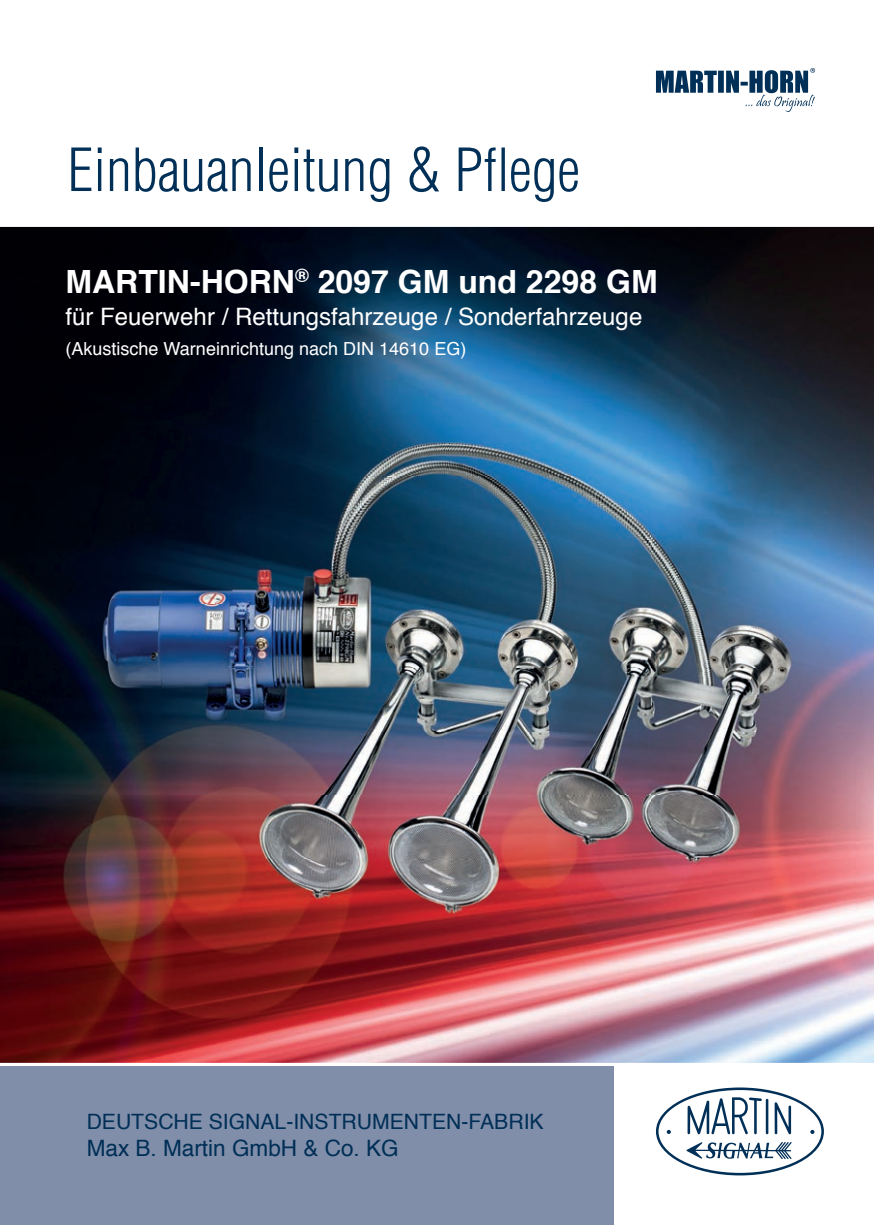
<style>
.page{position:relative;width:874px;height:1225px;background:#fff}
.page>*{position:absolute;margin:0;border:0;box-sizing:border-box;transform-origin:0 0}
.t1{font:300 condensed 58px "Helvetica";color:#002f57}
.t2{font:700 32px "Helvetica";color:#fff}
.t3{font:24px "Helvetica";color:#fff}
.t4{font:22.6px "Helvetica";color:#002f57}
.t5{font:21.2px "Helvetica";color:#002f57}
.t6{font:18px "Helvetica";color:#fff}
</style>
<div class="page">
<div style="left:0;top:1066px;width:612px;height:159px;background:#818ea9"></div>
<img style="left:0;top:227px;width:873px;height:836px">
<img style="left:38px;top:413px;width:817px;height:510px">
<svg style="left:656px;top:1087px;width:167px;height:88px"></svg>
<svg style="left:656px;top:68px;width:158px;height:44px"></svg>
<h1 class="t1" style="left:67px;top:134px;width:514px">Einbauanleitung &amp; Pflege</h1>
<h2 class="t2" style="left:65px;top:255px;width:593px">MARTIN-HORN<sup>®</sup> 2097 GM und 2298 GM</h2>
<p class="t3" style="left:65px;top:297px;width:578px">für Feuerwehr / Rettungsfahrzeuge / Sonderfahrzeuge</p>
<p class="t6" style="left:65px;top:334px;width:402px">(Akustische Warneinrichtung nach DIN 14610 EG)</p>
<p class="t5" style="left:87px;top:1104px;width:458px">DEUTSCHE SIGNAL-INSTRUMENTEN-FABRIK</p>
<p class="t4" style="left:87px;top:1130px;width:313px">Max B. Martin GmbH &amp; Co. KG</p>
</div>
